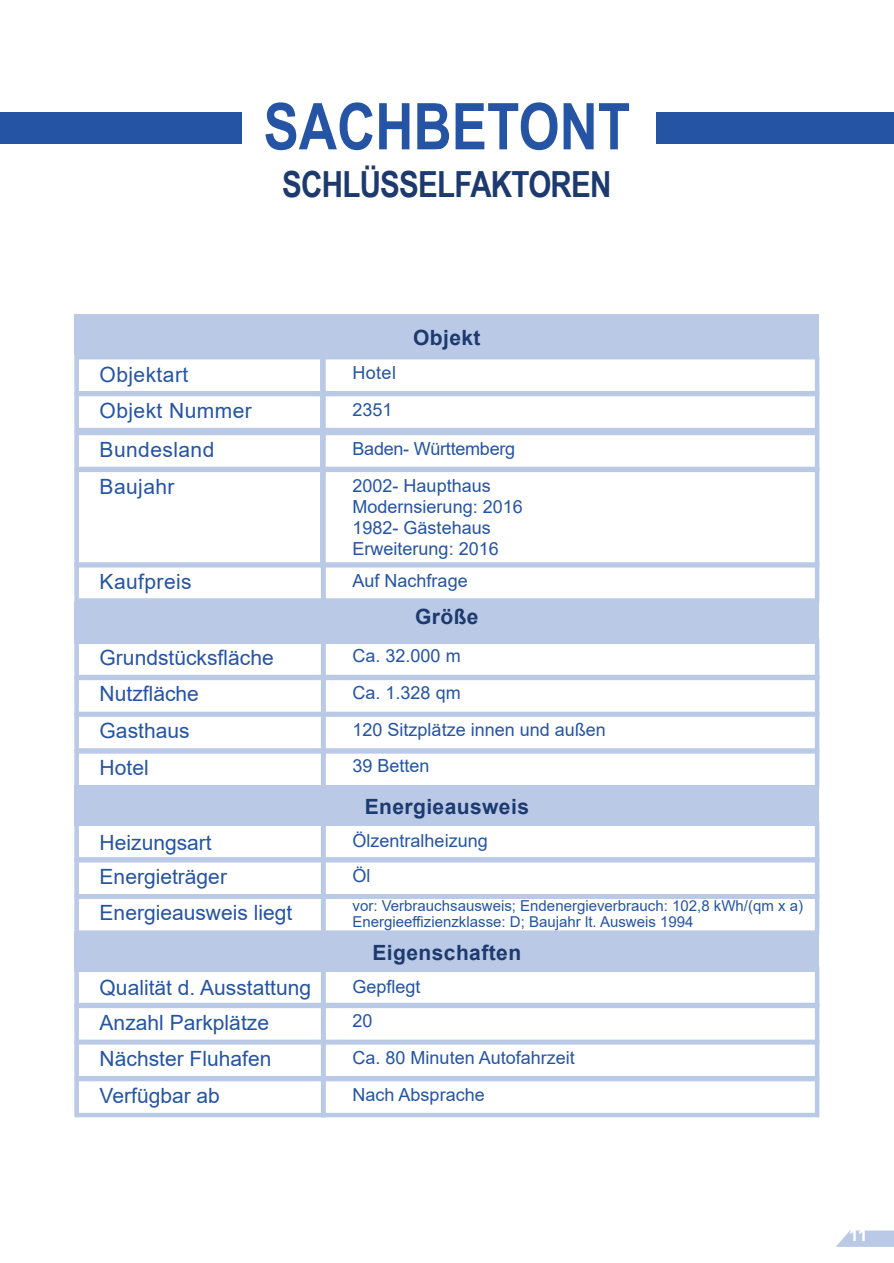
<style>
.page{position:relative;width:894px;height:1263px;background:#fff}
.page>*{position:absolute;margin:0;border:0;box-sizing:border-box;transform-origin:0 0}
.t1{font:700 64.5px "Arial Narrow";color:#2554a4}
.t2{font:700 36px "Arial Narrow";letter-spacing:-.02em;color:#1d3a6f}
.t3{font:21px/36.8px "Arial";color:#2554a4}
.t4{font:21px "Arial";letter-spacing:.02em;color:#2554a4}
.t5{font:700 21px "Arial";letter-spacing:.02em;color:#1d3a6f}
.t6{font:18px/21px "Arial";color:#2554a4}
.t7{font:700 18px "Arial";color:#fff}
.t8{font:15px/15.5px "Arial";color:#2554a4}
</style>
<div class="page">
<svg style="left:836px;top:1230px;width:57px;height:17px"></svg>
<div style="left:656px;top:112px;width:237px;height:31px;background:#2554a4"></div>
<div style="left:0;top:112px;width:241px;height:31px;background:#2554a4"></div>
<div style="left:74px;top:314px;width:745px;height:41px;background:#bac9e6"></div>
<div style="left:74px;top:601px;width:745px;height:42px;background:#bac9e6"></div>
<div style="left:74px;top:786px;width:745px;height:40px;background:#bac9e6"></div>
<div style="left:74px;top:931px;width:745px;height:41px;background:#bac9e6"></div>
<svg style="left:74px;top:355px;width:745px;height:246px"></svg>
<svg style="left:74px;top:826px;width:745px;height:105px"></svg>
<svg style="left:74px;top:972px;width:745px;height:145px"></svg>
<svg style="left:74px;top:643px;width:745px;height:143px"></svg>
<svg style="left:320px;top:468px;width:499px;height:99px"></svg>
<h1 class="t1" style="left:263px;top:102px;width:368px">SACHBETONT</h1>
<h2 class="t2" style="left:282px;top:171px;width:331px">SCHLÜSSELFAKTOREN</h2>
<p class="t5" style="left:413px;top:330px;width:69px">Objekt</p>
<p class="t4" style="left:100px;top:366px;width:90px">Objektart</p>
<p class="t6" style="left:352px;top:364px;width:45px">Hotel</p>
<p class="t4" style="left:100px;top:403px;width:154px">Objekt Nummer</p>
<p class="t6" style="left:352px;top:401px;width:42px">2351</p>
<p class="t4" style="left:100px;top:442px;width:116px">Bundesland</p>
<p class="t6" style="left:352px;top:440px;width:164px">Baden- Württemberg</p>
<p class="t4" style="left:100px;top:479px;width:76px">Baujahr</p>
<p class="t6" style="left:352px;top:477px;width:172px">2002- Haupthaus<br>Modernsierung: 2016<br>1982- Gästehaus<br>Erweiterung: 2016</p>
<p class="t4" style="left:100px;top:574px;width:94px">Kaufpreis</p>
<p class="t6" style="left:352px;top:572px;width:117px">Auf Nachfrage</p>
<p class="t5" style="left:415px;top:608px;width:65px">Größe</p>
<p class="t3" style="left:100px;top:641px;width:175px">Grundstücksfläche</p>
<p class="t6" style="left:352px;top:647px;width:110px">Ca. 32.000 m</p>
<p class="t3" style="left:100px;top:677px;width:101px">Nutzfläche</p>
<p class="t6" style="left:352px;top:683px;width:110px">Ca. 1.328 qm</p>
<p class="t3" style="left:100px;top:714px;width:91px">Gasthaus</p>
<p class="t6" style="left:352px;top:720px;width:255px">120 Sitzplätze innen und außen</p>
<p class="t3" style="left:100px;top:751px;width:51px">Hotel</p>
<p class="t6" style="left:352px;top:757px;width:79px">39 Betten</p>
<p class="t5" style="left:364px;top:799px;width:166px">Energieausweis</p>
<p class="t3" style="left:100px;top:826px;width:114px">Heizungsart</p>
<p class="t6" style="left:352px;top:832px;width:137px">Ölzentralheizung</p>
<p class="t3" style="left:100px;top:860px;width:129px">Energieträger</p>
<p class="t6" style="left:352px;top:867px;width:19px">Öl</p>
<p class="t3" style="left:100px;top:897px;width:194px">Energieausweis liegt</p>
<p class="t8" style="left:352px;top:900px;width:452px">vor: Verbrauchsausweis; Endenergieverbrauch: 102,8 kWh/(qm x a)<br>Energieeffizienzklasse: D; Baujahr lt. Ausweis 1994</p>
<p class="t5" style="left:372px;top:944px;width:150px">Eigenschaften</p>
<p class="t3" style="left:100px;top:971px;width:213px">Qualität d. Ausstattung</p>
<p class="t6" style="left:352px;top:977px;width:70px">Gepflegt</p>
<p class="t3" style="left:100px;top:1006px;width:171px">Anzahl Parkplätze</p>
<p class="t6" style="left:352px;top:1012px;width:22px">20</p>
<p class="t3" style="left:100px;top:1042px;width:173px">Nächster Fluhafen<br>Verfügbar ab</p>
<p class="t6" style="left:352px;top:1041px;width:224px;line-height:36.8px">Ca. 80 Minuten Autofahrzeit<br>Nach Absprache</p>
<p class="t7" style="left:848px;top:1228px;width:21px">11</p>
</div>
